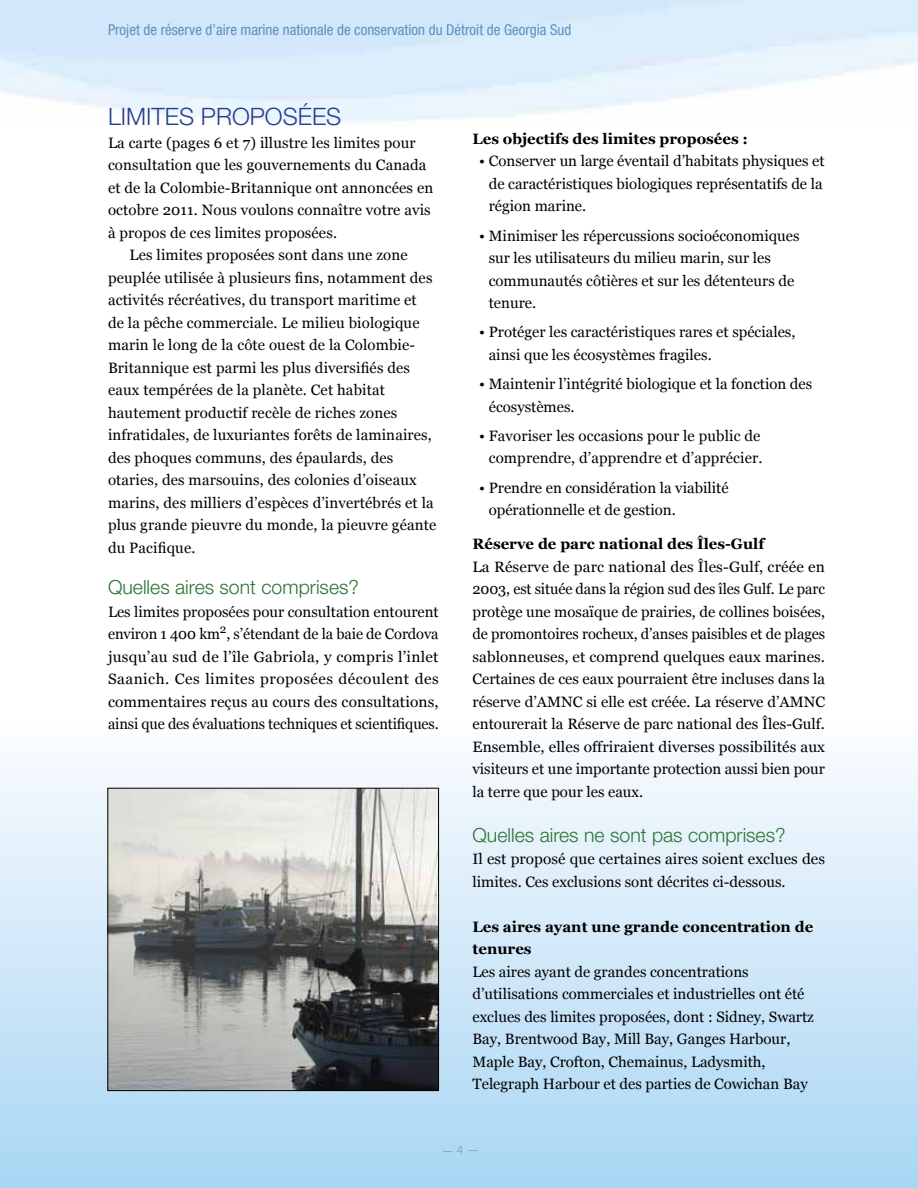
<style>
.page{position:relative;width:918px;height:1188px;background:#fff}
.page>*{position:absolute;margin:0;border:0;box-sizing:border-box;transform-origin:0 0}
.t1{font:300 24px "Helvetica Neue LT Std";color:#25408f}
.t2{font:300 19.5px "Helvetica Neue LT Std";color:#2b7434}
.t3{font:15px/22.5px "Georgia";color:#000}
.t4{font:condensed 15px "Helvetica Neue";color:#5d90bc}
.t5{font:700 15px "Georgia";color:#000}
.t6{font:300 12px "Helvetica Neue LT Std";color:#759dc5}
.s1{font-weight:700}
.s2{font-family:"Times";font-weight:400;color:#5d90bc}
</style>
<div class="page">
<svg style="left:0;top:762px;width:918px;height:426px;background:#cbe5f7"></svg>
<img style="left:110px;top:790px;width:327px;height:299px">
<div style="left:108px;top:788px;width:331px;height:303px;border:1px solid #000"></div>
<p class="t4" style="left:108px;top:21px;width:465px">Projet de réserve d’aire marine nationale de conservation du Détroit de Georgia Sud</p>
<h2 class="t1" style="left:108px;top:102px;width:235px">LIMITES PROPOSÉES</h2>
<p class="t3" style="left:108px;top:132px;width:309px">La carte (pages 6 et 7) illustre les limites pour</p>
<p class="t3" style="left:108px;top:154px;width:320px">consultation que les gouvernements du Canada</p>
<p class="t3" style="left:108px;top:177px;width:327px">et de la Colombie-Britannique ont annoncées en</p>
<p class="t3" style="left:108px;top:199px;width:324px">octobre 2011. Nous voulons connaître votre avis</p>
<p class="t3" style="left:108px;top:222px;width:231px">à propos de ces limites proposées.</p>
<p class="t3" style="left:130px;top:244px;width:280px">Les limites proposées sont dans une zone</p>
<p class="t3" style="left:108px;top:267px;width:326px">peuplée utilisée à plusieurs fins, notamment des</p>
<p class="t3" style="left:108px;top:289px;width:310px">activités récréatives, du transport maritime et</p>
<p class="t3" style="left:108px;top:312px;width:313px">de la pêche commerciale. Le milieu biologique</p>
<p class="t3" style="left:108px;top:334px;width:309px">marin le long de la côte ouest de la Colombie-</p>
<p class="t3" style="left:108px;top:357px;width:304px">Britannique est parmi les plus diversifiés des</p>
<p class="t3" style="left:108px;top:379px;width:278px">eaux tempérées de la planète. Cet habitat</p>
<p class="t3" style="left:108px;top:402px;width:291px">hautement productif recèle de riches zones</p>
<p class="t3" style="left:108px;top:424px;width:325px">infratidales, de luxuriantes forêts de laminaires,</p>
<p class="t3" style="left:108px;top:447px;width:287px">des phoques communs, des épaulards, des</p>
<p class="t3" style="left:108px;top:469px;width:310px">otaries, des marsouins, des colonies d’oiseaux</p>
<p class="t3" style="left:108px;top:492px;width:327px">marins, des milliers d’espèces d’invertébrés et la</p>
<p class="t3" style="left:108px;top:514px;width:330px">plus grande pieuvre du monde, la pieuvre géante</p>
<p class="t3" style="left:108px;top:537px;width:89px">du Pacifique.</p>
<p class="t2" style="left:108px;top:575px;width:253px">Quelles aires sont comprises?</p>
<p class="t3" style="left:108px;top:600px;width:332px;text-align:justify">Les limites proposées pour consultation entourent environ 1 400 km<sup>2</sup>, s’étendant de la baie de Cordova jusqu’au sud de l’île Gabriola, y compris l’inlet Saanich. Ces limites proposées découlent des commentaires reçus au cours des consultations, ainsi que des évaluations techniques et scientifiques.</p>
<p class="t5" style="left:472px;top:129px;width:277px">Les objectifs des limites proposées :</p>
<p class="t3" style="left:489px;top:150px;width:337px;text-indent:-10px">• Conserver un large éventail d’habitats physiques et de caractéristiques biologiques représentatifs de la région marine.</p>
<p class="t3" style="left:489px;top:225px;width:312px;text-indent:-10px">• Minimiser les répercussions socioéconomiques sur les utilisateurs du milieu marin, sur les communautés côtières et sur les détenteurs de tenure.</p>
<p class="t3" style="left:489px;top:321px;width:308px;text-indent:-10px">• Protéger les caractéristiques rares et spéciales, ainsi que les écosystèmes fragiles.</p>
<p class="t3" style="left:489px;top:373px;width:325px;text-indent:-10px">• Maintenir l’intégrité biologique et la fonction des écosystèmes.</p>
<p class="t3" style="left:479px;top:425px;width:285px;text-align:right">• Favoriser les occasions pour le public de comprendre, d’apprendre et d’apprécier.</p>
<p class="t3" style="left:489px;top:477px;width:241px;text-indent:-10px">• Prendre en considération la viabilité opérationnelle et de gestion.</p>
<p class="t3" style="left:472px;top:533px;width:354px"><span class="s1">Réserve de parc national des Îles-Gulf<br></span>La Réserve de parc national des Îles-Gulf, créée en 2003, est située dans la région sud des îles Gulf. Le parc protège une mosaïque de prairies, de collines boisées, de promontoires rocheux, d’anses paisibles et de plages sablonneuses, et comprend quelques eaux marines.<br>Certaines de ces eaux pourraient être incluses dans la réserve d’AMNC si elle est créée. La réserve d’AMNC entourerait la Réserve de parc national des Îles-Gulf.<br>Ensemble, elles offriraient diverses possibilités aux visiteurs et une importante protection aussi bien pour la terre que pour les eaux.</p>
<p class="t2" style="left:472px;top:823px;width:315px">Quelles aires ne sont pas comprises?</p>
<p class="t3" style="left:472px;top:848px;width:354px">Il est proposé que certaines aires soient exclues des limites. Ces exclusions sont décrites ci-dessous.</p>
<p class="t3" style="left:472px;top:915px;width:343px"><span class="s1">Les aires ayant une grande concentration de tenures<br></span>Les aires ayant de grandes concentrations d’utilisations commerciales et industrielles ont été exclues des limites proposées, dont : Sidney, Swartz Bay, Brentwood Bay, Mill Bay, Ganges Harbour, Maple Bay, Crofton, Chemainus, Ladysmith, Telegraph Harbour et des parties de Cowichan Bay</p>
<p class="t6" style="left:442px;top:1142px;width:39px"><span class="s2">—</span> 4 —</p>
</div>
